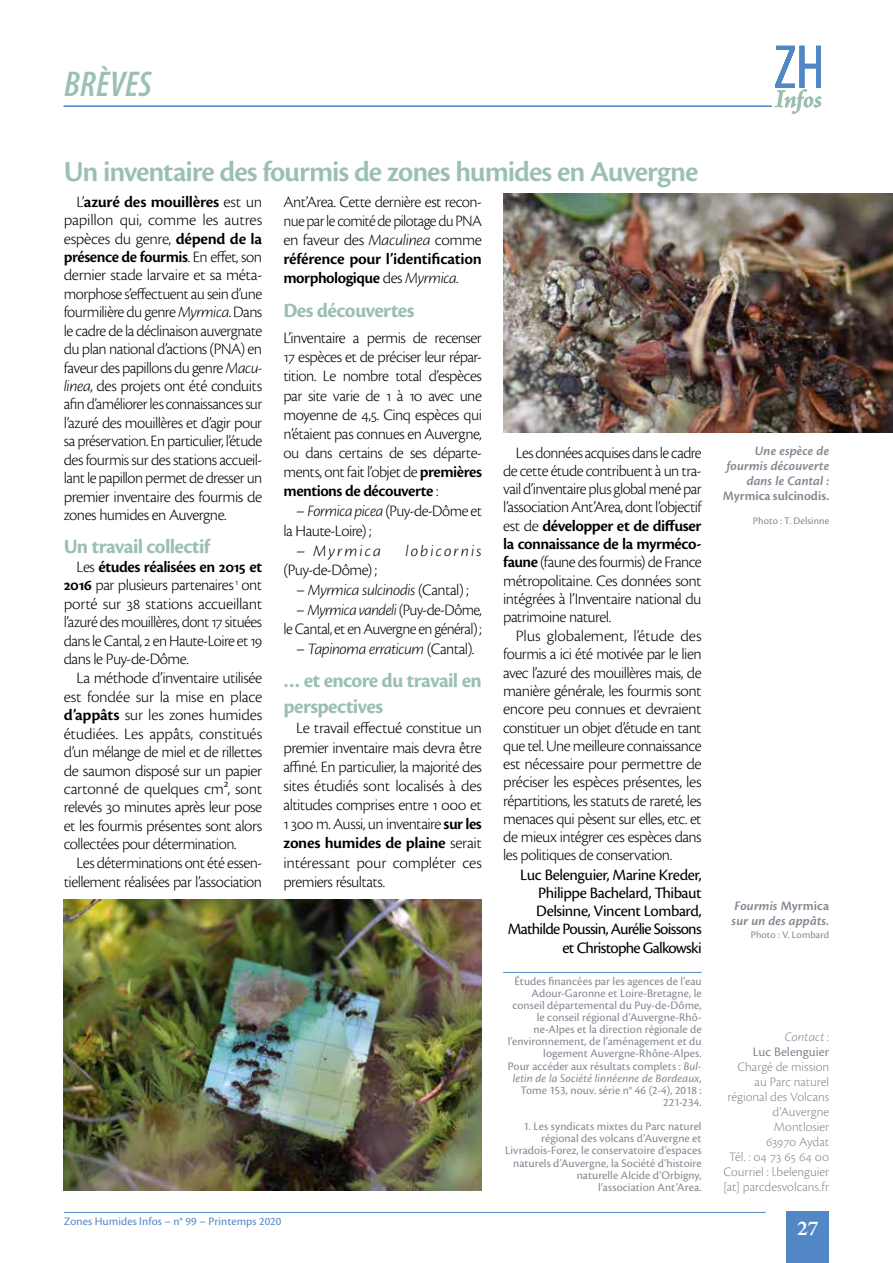
<style>
.page{position:relative;width:893px;height:1263px;background:#fff}
.page>*{position:absolute;margin:0;border:0;box-sizing:border-box;transform-origin:0 0}
.t1{font:condensed 62.4px "Myriad Pro";color:#5287c6}
.t2{font:italic 600 condensed 36px "Myriad Pro";letter-spacing:.005em;color:#9bc0b1}
.t3{font:600 30px "Cronos Pro";letter-spacing:-.035em;color:#9bc0b1}
.t4{font:italic 600 25.5px "Adobe Jenson Pro";letter-spacing:-.01em;color:#9bc0b1}
.t5{font:700 21px/26.2px "Cronos Pro";letter-spacing:-.03em;color:#9bc0b1}
.t6{font:700 21px "Adobe Jenson Pro";color:#fff}
.t7{font:300 16.5px/18.5px "Cronos Pro";letter-spacing:-.03em;color:#000;text-align:justify}
.t8{font:16.5px/18.3px "Cronos Pro";letter-spacing:-.03em;color:#000;text-align:right}
.t9{font:italic 300 16.5px "Cronos Pro";letter-spacing:-.03em;color:#000}
.t10{font:italic 300 16.5px "Cronos Pro";letter-spacing:.115em;color:#000}
.t11{font:300 13.5px/15px "Cronos Pro";color:#838891;text-align:right}
.t12{font:italic 600 13.5px/15px "Cronos Pro";letter-spacing:.01em;color:#838891}
.t13{font:600 13.5px "Cronos Pro";color:#838891}
.t14{font:13.5px "Cronos Pro";letter-spacing:.005em;color:#838891}
.t15{font:italic 300 13.5px "Cronos Pro";letter-spacing:.005em;color:#838891}
.t16{font:12px/12.1px "Cronos Pro";letter-spacing:.005em;color:#838891;text-align:right}
.t17{font:12px "Cronos Pro";letter-spacing:.005em;color:#5287c6}
.t18{font:10.5px "Cronos Pro";letter-spacing:.01em;color:#838891}
.s1{font-weight:600}
.s2{font-style:italic}
.s3{font-style:normal}
</style>
<div class="page">
<hr style="left:64px;top:1212px;width:701px;height:1px;background:#5287c6">
<div style="left:787px;top:1212px;width:42px;height:51px;background:#5287c6"></div>
<hr style="left:64px;top:106px;width:707px;height:1px;background:#5287c6">
<hr style="left:503px;top:972px;width:199px;height:1px;background:#5287c6">
<img style="left:64px;top:900px;width:418px;height:291px">
<img style="left:503px;top:194px;width:390px;height:238px">
<h2 class="t2" style="left:64px;top:65px;width:89px">BRÈVES</h2>
<h3 class="t3" style="left:64px;top:154px;width:636px">Un inventaire des fourmis de zones humides en Auvergne</h3>
<p class="t7" style="left:64px;top:192px;width:200px;text-indent:13px">L’<span class="s1">azuré des mouillères</span> est un papillon qui, comme les autres espèces du genre, <span class="s1">dépend de la présence de fourmis</span>. En effet, son dernier stade larvaire et sa méta&shy;morphose s’effectuent au sein d’une fourmilière du genre <span class="s2">Myrmica</span>. Dans le cadre de la déclinaison auvergnate du plan national d’actions (PNA) en faveur des papillons du genre <span class="s2">Macu&shy;linea</span>, des projets ont été conduits afin d’améliorer les connaissances sur l’azuré des mouillères et d’agir pour sa préservation. En particulier, l’étude des fourmis sur des stations accueil&shy;lant le papillon permet de dresser un premier inventaire des fourmis de zones humides en Auvergne.</p>
<p class="t5" style="left:64px;top:533px;width:148px">Un travail collectif</p>
<p class="t7" style="left:64px;top:557px;width:200px;text-indent:13px">Les <span class="s1">études réalisées en 2015 et 2016</span> par plusieurs partenaires <sup>1</sup> ont porté sur 38 stations accueillant l’azuré des mouillères, dont 17 situées dans le Cantal, 2 en Haute-Loire et 19 dans le Puy-de-Dôme.</p>
<p class="t7" style="left:64px;top:669px;width:200px;text-indent:13px">La méthode d’inventaire utilisée est fondée sur la mise en place <span class="s1">d’appâts</span> sur les zones humides étudiées. Les appâts, constitués d’un mélange de miel et de rillettes de saumon disposé sur un papier cartonné de quelques cm², sont relevés 30 minutes après leur pose et les fourmis présentes sont alors collectées pour détermination.</p>
<p class="t7" style="left:64px;top:854px;width:200px;text-align:right">Les déterminations ont été essen&shy;tiellement réalisées par l’association</p>
<p class="t7" style="left:283px;top:192px;width:200px;line-height:19.2px">Ant’Area. Cette dernière est recon&shy;nue par le comité de pilotage du PNA en faveur des <span class="s2">Maculinea</span> comme <span class="s1">référence pour l’identification morphologique</span> des <span class="s2">Myrmica</span>.</p>
<p class="t5" style="left:283px;top:297px;width:133px">Des découvertes</p>
<p class="t7" style="left:283px;top:328px;width:200px;line-height:19.2px">L’inventaire a permis de recenser 17 espèces et de préciser leur répar&shy;tition. Le nombre total d’espèces par site varie de 1 à 10 avec une moyenne de 4,5. Cinq espèces qui n’étaient pas connues en Auvergne, ou dans certains de ses départe&shy;ments, ont fait l’objet de <span class="s1">premières mentions de découverte</span> :</p>
<p class="t7" style="left:283px;top:502px;width:200px;line-height:19.2px;text-indent:13px">– <span class="s2">Formica picea</span> (Puy-de-Dôme et la Haute-Loire) ;</p>
<p class="t10" style="left:296px;top:541px;width:86px"><span class="s3">–</span> Myrmica</p>
<p class="t10" style="left:405px;top:541px;width:78px">lobicornis</p>
<p class="t7" style="left:283px;top:560px;width:95px">(Puy-de-Dôme) ;</p>
<p class="t9" style="left:296px;top:580px;width:174px"><span class="s3">–</span> Myrmica sulcinodis <span class="s3">(Cantal) ;</span></p>
<p class="t7" style="left:283px;top:600px;width:200px;line-height:19.2px;text-align:right">– <span class="s2">Myrmica vandeli</span> (Puy-de-Dôme, le Cantal, et en Auvergne en général) ;</p>
<p class="t9" style="left:296px;top:639px;width:179px"><span class="s3">–</span> Tapinoma erraticum <span class="s3">(Cantal).</span></p>
<p class="t5" style="left:283px;top:668px;width:200px">… et encore du travail en perspectives</p>
<p class="t7" style="left:283px;top:719px;width:200px;line-height:19.2px;text-indent:13px">Le travail effectué constitue un premier inventaire mais devra être affiné. En particulier, la majorité des sites étudiés sont localisés à des altitudes comprises entre 1 000 et 1 300 m. Aussi, un inventaire <span class="s1">sur les zones humides de plaine</span> serait intéressant pour compléter ces premiers résultats.</p>
<p class="t17" style="left:64px;top:1214px;width:219px">Zones Humides Infos – n° 99 – Printemps 2020</p>
<p class="t7" style="left:503px;top:443px;width:200px;text-indent:13px">Les données acquises dans le cadre de cette étude contribuent à un tra&shy;vail d’inventaire plus global mené par l’association Ant’Area, dont l’objectif est de <span class="s1">développer et de diffuser la connaissance de la myrméco&shy;faune</span> (faune des fourmis) de France métropolitaine. Ces données sont intégrées à l’Inventaire national du patrimoine naturel.</p>
<p class="t7" style="left:503px;top:627px;width:200px;text-indent:13px">Plus globalement, l’étude des fourmis a ici été motivée par le lien avec l’azuré des mouillères mais, de manière générale, les fourmis sont encore peu connues et devraient constituer un objet d’étude en tant que tel. Une meilleure connaissance est nécessaire pour permettre de préciser les espèces présentes, les répartitions, les statuts de rareté, les menaces qui pèsent sur elles, etc. et de mieux intégrer ces espèces dans les politiques de conservation.</p>
<p class="t8" style="left:508px;top:865px;width:195px">Luc Belenguier, Marine Kreder,<br>Philippe Bachelard, Thibaut<br>Delsinne, Vincent Lombard,<br>Mathilde Poussin, Aurélie Soissons et Christophe Galkowski</p>
<p class="t16" style="left:508px;top:975px;width:195px">Études financées par les agences de l’eau Adour-Garonne et Loire-Bretagne, le conseil départemental du Puy-de-Dôme, le conseil régional d’Auvergne-Rhô&shy;ne-Alpes et la direction régionale de l’environnement, de l’aménagement et du logement Auvergne-Rhône-Alpes.<br>Pour accéder aux résultats complets : <span class="s2">Bul&shy;letin de la Société linnéenne de Bordeaux</span>, Tome 153, nouv. série n° 46 (2-4), 2018 :<br>221-234.</p>
<p class="t16" style="left:505px;top:1120px;width:198px">1. Les syndicats mixtes du Parc naturel régional des volcans d’Auvergne et Livradois-Forez, le conservatoire d’espaces naturels d’Auvergne, la Société d’histoire naturelle Alcide d’Orbigny,<br>l’association Ant’Area.</p>
<h1 class="t1" style="left:774px;top:30px;width:52px">ZH</h1>
<h3 class="t4" style="left:775px;top:84px;width:48px">Infos</h3>
<p class="t12" style="left:727px;top:444px;width:104px;text-align:right">Une espèce de fourmis découverte dans le Cantal :</p>
<p class="t13" style="left:723px;top:488px;width:108px">Myrmica sulcinodis.</p>
<p class="t18" style="left:753px;top:515px;width:78px">Photo : T. Delsinne</p>
<p class="t12" style="left:732px;top:899px;width:99px">Fourmis <span class="s3">Myrmica </span>sur un des appâts.</p>
<p class="t18" style="left:751px;top:928px;width:80px">Photo : V. Lombard</p>
<p class="t15" style="left:785px;top:1029px;width:46px">Contact :</p>
<p class="t14" style="left:753px;top:1044px;width:78px">Luc Belenguier</p>
<p class="t11" style="left:723px;top:1059px;width:107px">Chargé de mission au Parc naturel régional des Volcans d’Auvergne<br>Montlosier<br>63970 Aydat<br>Tél. : 04 73 65 64 00<br>Courriel : l.belenguier [at] parcdesvolcans.fr</p>
<p class="t6" style="left:797px;top:1216px;width:24px">27</p>
</div>
